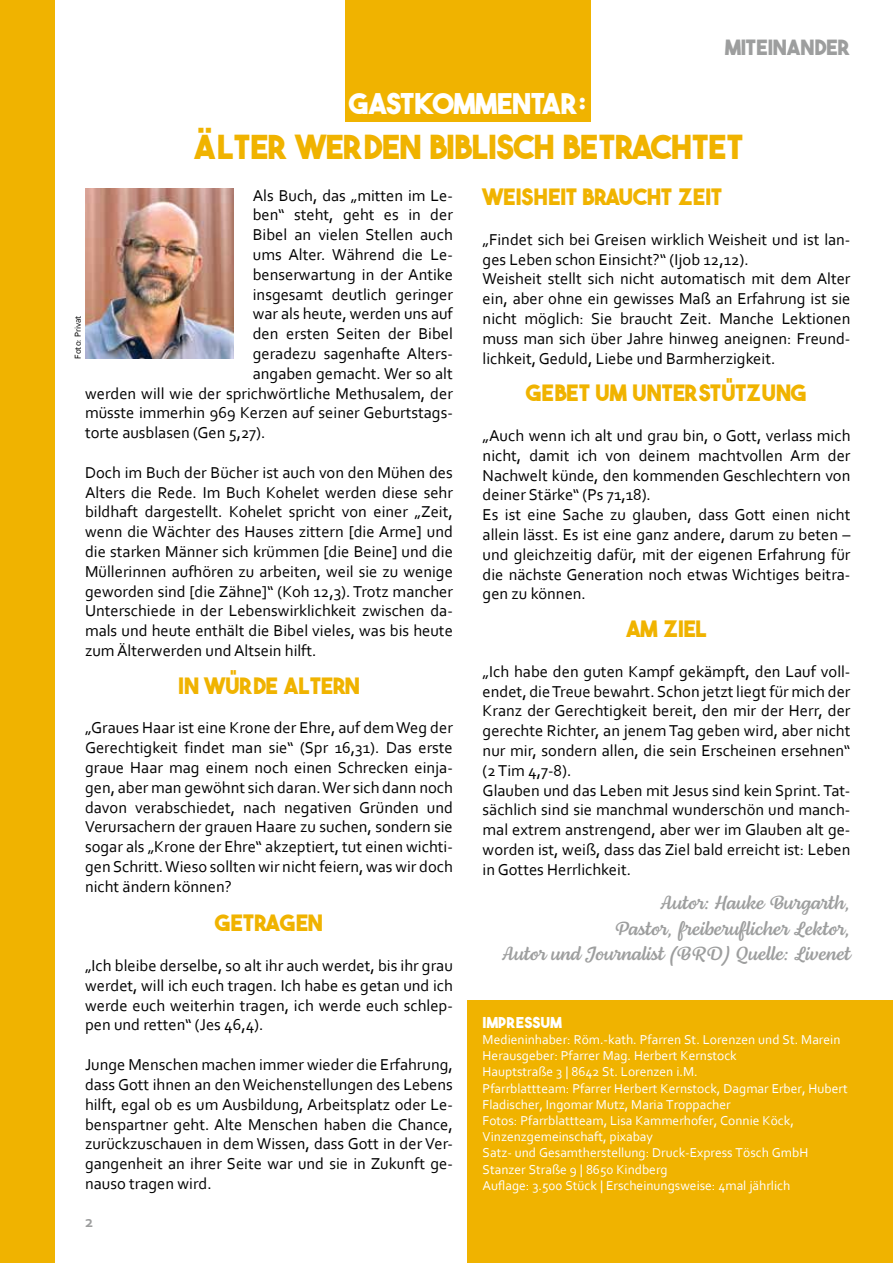
<style>
.page{position:relative;width:893px;height:1263px;background:#fff}
.page>*{position:absolute;margin:0;border:0;box-sizing:border-box;transform-origin:0 0}
.t1{font:700 33px "The Bold Font";color:#f0b300}
.t2{font:700 28.5px "The Bold Font";color:#fff}
.t3{font:700 22.5px "The Bold Font";color:#f0b300}
.t4{font:700 21px "The Bold Font";color:#9d9e9e}
.t5{font:19.5px/25.5px "Lemongrass Script";color:#9d9e9e;text-align:right}
.t6{font:16.5px/19.8px "Corbel";color:#000;text-align:justify}
.t7{font:700 16.5px "Corbel";color:#9d9e9e}
.t8{font:700 15px "The Bold Font";color:#fff}
.t9{font:13.5px/16.2px "Corbel";color:#fff}
.t10{font:700 13.5px "The Bold Font";color:#f0b300}
.t11{font:9px "Corbel";color:#000}
</style>
<div class="page">
<div style="left:0;top:0;width:55px;height:1263px;background:#f0b300"></div>
<div style="left:468px;top:1000px;width:425px;height:263px;background:#f0b300"></div>
<div style="left:345px;top:0;width:246px;height:121px;background:#f0b300"></div>
<img style="left:85px;top:188px;width:148px;height:171px">
<p class="t4" style="left:725px;top:34px;width:127px">MITEINANDER</p>
<h2 class="t2" style="left:349px;top:86px;width:238px">GASTKOMMENTAR:</h2>
<h1 class="t1" style="left:192px;top:126px;width:552px">ÄLTER WERDEN BIBLISCH BETRACHTET</h1>
<p class="t6" style="left:253px;top:185px;width:202px">Als Buch, das „mitten im Le-</p>
<p class="t6" style="left:253px;top:205px;width:202px">ben“ steht, geht es in der</p>
<p class="t6" style="left:253px;top:224px;width:202px">Bibel an vielen Stellen auch</p>
<p class="t6" style="left:253px;top:244px;width:202px">ums Alter. Während die Le-</p>
<p class="t6" style="left:253px;top:264px;width:202px">benserwartung in der Antike</p>
<p class="t6" style="left:253px;top:284px;width:202px">insgesamt deutlich geringer</p>
<p class="t6" style="left:253px;top:304px;width:202px">war als heute, werden uns auf</p>
<p class="t6" style="left:253px;top:323px;width:202px">den ersten Seiten der Bibel</p>
<p class="t6" style="left:253px;top:343px;width:202px">geradezu sagenhafte Alters-</p>
<p class="t6" style="left:253px;top:363px;width:202px">angaben gemacht. Wer so alt</p>
<p class="t6" style="left:85px;top:383px;width:369px">werden will wie der sprichwörtliche Methusalem, der</p>
<p class="t6" style="left:85px;top:403px;width:369px">müsste immerhin 969 Kerzen auf seiner Geburtstags-</p>
<p class="t6" style="left:85px;top:422px;width:182px">torte ausblasen (Gen 5,27).</p>
<p class="t6" style="left:85px;top:462px;width:369px">Doch im Buch der Bücher ist auch von den Mühen des Alters die Rede. Im Buch Kohelet werden diese sehr bildhaft dargestellt. Kohelet spricht von einer „Zeit, wenn die Wächter des Hauses zittern [die Arme] und die starken Männer sich krümmen [die Beine] und die Müllerinnen aufhören zu arbeiten, weil sie zu wenige geworden sind [die Zähne]“ (Koh 12,3). Trotz mancher Unterschiede in der Lebenswirklichkeit zwischen da&shy;mals und heute enthält die Bibel vieles, was bis heute zum Älterwerden und Altsein hilft.</p>
<h3 class="t3" style="left:178px;top:672px;width:183px">IN WURDE ALTERN</h3>
<p class="t6" style="left:85px;top:718px;width:369px">„Graues Haar ist eine Krone der Ehre, auf dem Weg der Gerechtigkeit findet man sie“ (Spr 16,31). Das erste graue Haar mag einem noch einen Schrecken einja&shy;gen, aber man gewöhnt sich daran. Wer sich dann noch davon verabschiedet, nach negativen Gründen und Verursachern der grauen Haare zu suchen, sondern sie sogar als „Krone der Ehre“ akzeptiert, tut einen wichti&shy;gen Schritt. Wieso sollten wir nicht feiern, was wir doch nicht ändern können?</p>
<h3 class="t3" style="left:215px;top:909px;width:109px">GETRAGEN</h3>
<p class="t6" style="left:85px;top:955px;width:369px">„Ich bleibe derselbe, so alt ihr auch werdet, bis ihr grau werdet, will ich euch tragen. Ich habe es getan und ich werde euch weiterhin tragen, ich werde euch schlep&shy;pen und retten“ (Jes 46,4).</p>
<p class="t6" style="left:85px;top:1054px;width:369px">Junge Menschen machen immer wieder die Erfahrung, dass Gott ihnen an den Weichenstellungen des Lebens hilft, egal ob es um Ausbildung, Arbeitsplatz oder Le&shy;benspartner geht. Alte Menschen haben die Chance, zurückzuschauen in dem Wissen, dass Gott in der Ver&shy;gangenheit an ihrer Seite war und sie in Zukunft ge&shy;nauso tragen wird.</p>
<p class="t11" style="left:72px;top:359px;width:45px;rotate:-90deg">Foto: Privat</p>
<p class="t10" style="left:230px;top:667px;width:8px">"</p>
<p class="t7" style="left:85px;top:1212px;width:10px">2</p>
<h3 class="t3" style="left:483px;top:183px;width:241px">WEISHEIT BRAUCHT ZEIT</h3>
<p class="t6" style="left:483px;top:229px;width:369px;text-align:left">„Findet sich bei Greisen wirklich Weisheit und ist lan&shy;ges Leben schon Einsicht?“ (Ijob 12,12).<br>Weisheit stellt sich nicht automatisch mit dem Alter ein, aber ohne ein gewisses Maß an Erfahrung ist sie nicht möglich: Sie braucht Zeit. Manche Lektionen muss man sich über Jahre hinweg aneignen: Freund&shy;lichkeit, Geduld, Liebe und Barmherzigkeit.</p>
<h3 class="t3" style="left:526px;top:379px;width:282px">GEBET UM UNTERSTUTZUNG</h3>
<p class="t6" style="left:483px;top:425px;width:369px;text-align:left">„Auch wenn ich alt und grau bin, o Gott, verlass mich nicht, damit ich von deinem machtvollen Arm der Nachwelt künde, den kommenden Geschlechtern von deiner Stärke“ (Ps 71,18).<br>Es ist eine Sache zu glauben, dass Gott einen nicht allein lässt. Es ist eine ganz andere, darum zu beten – und gleichzeitig dafür, mit der eigenen Erfahrung für die nächste Generation noch etwas Wichtiges beitra&shy;gen zu können.</p>
<h3 class="t3" style="left:626px;top:615px;width:83px">AM ZIEL</h3>
<p class="t6" style="left:483px;top:661px;width:369px;text-align:left">„Ich habe den guten Kampf gekämpft, den Lauf voll&shy;endet, die Treue bewahrt. Schon jetzt liegt für mich der Kranz der Gerechtigkeit bereit, den mir der Herr, der gerechte Richter, an jenem Tag geben wird, aber nicht nur mir, sondern allen, die sein Erscheinen ersehnen“ (2 Tim 4,7-8).<br>Glauben und das Leben mit Jesus sind kein Sprint. Tat&shy;sächlich sind sie manchmal wunderschön und manch&shy;mal extrem anstrengend, aber wer im Glauben alt ge&shy;worden ist, weiß, dass das Ziel bald erreicht ist: Leben in Gottes Herrlichkeit.</p>
<p class="t5" style="left:502px;top:890px;width:350px">Autor: Hauke Burgarth,<br>Pastor, freiberuflicher Lektor,<br>Autor und Journalist (BRD) Quelle: Livenet</p>
<p class="t10" style="left:726px;top:374px;width:8px">"</p>
<p class="t8" style="left:483px;top:1013px;width:81px">IMPRESSUM</p>
<p class="t9" style="left:483px;top:1031px;width:367px">Medieninhaber: Röm.-kath. Pfarren St. Lorenzen und St. Marein Herausgeber: Pfarrer Mag. Herbert Kernstock<br>Hauptstraße 3 | 8642 St. Lorenzen i.M.<br>Pfarrblattteam: Pfarrer Herbert Kernstock, Dagmar Erber, Hubert Fladischer, Ingomar Mutz, Maria Troppacher<br>Fotos: Pfarrblattteam, Lisa Kammerhofer, Connie Köck, Vinzenzgemeinschaft, pixabay<br>Satz- und Gesamtherstellung: Druck-Express Tösch GmbH Stanzer Straße 9 | 8650 Kindberg<br>Auflage: 3.500 Stück | Erscheinungsweise: 4mal jährlich</p>
</div>
